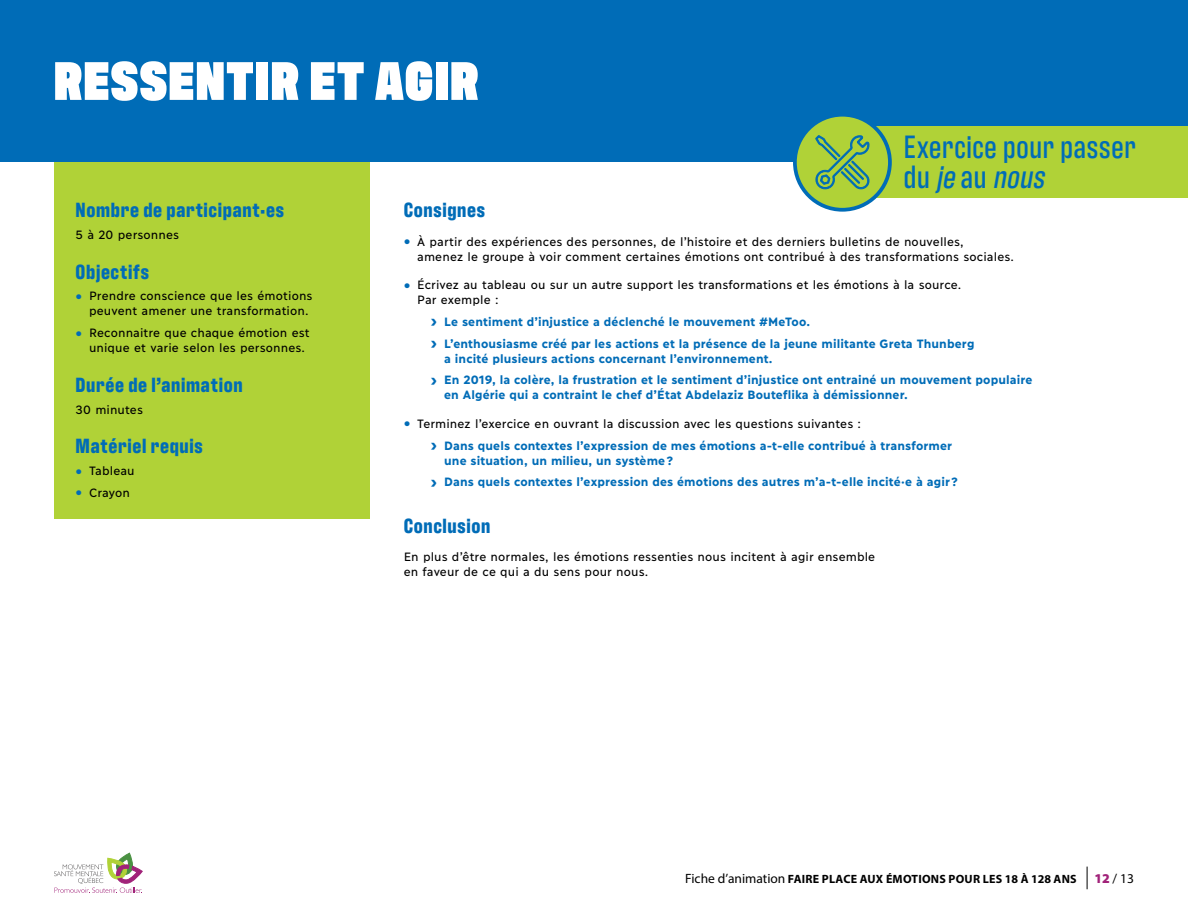
<style>
.page{position:relative;width:1188px;height:918px;background:#fff}
.page>*{position:absolute;margin:0;border:0;box-sizing:border-box;transform-origin:0 0}
.t1{font:800 55.5px "Antarctican Headline";letter-spacing:.025em;color:#fff}
.t2{font:500 33px/30px "Antarctican Headline";letter-spacing:.02em;color:#006cb7}
.t3{font:700 21px "Antarctican Headline";letter-spacing:.03em;color:#006cb7}
.t4{font:13.5px "Myriad Pro";color:#000}
.t5{font:700 12px/21.8px "Ilisarniq";letter-spacing:.01em;color:#006cb7}
.t6{font:12px/15px "Ilisarniq";letter-spacing:.01em;color:#000}
.t7{font:700 12px "Myriad Pro";letter-spacing:.02em;color:#000}
.s1{font-style:italic}
.s2{font-weight:900;font-size:18px;color:#006cb7}
.s3{font-size:18px}
.s4{font-weight:900;font-size:18px}
.s5{font-weight:400;color:#000}
.s6{font-weight:400;font-size:13.5px}
.s7{font-weight:900;color:#a12279}
</style>
<div class="page">
<svg style="left:54px;top:853px;width:88px;height:40px"></svg>
<svg style="left:1087px;top:867px;width:1px;height:22px"></svg>
<div style="left:54px;top:156px;width:315px;height:362px;background:#b0d237"></div>
<div style="left:0;top:0;width:1188px;height:162px;background:#006cb7"></div>
<div style="left:827px;top:127px;width:361px;height:71px;background:#b0d237"></div>
<div style="left:795px;top:115px;width:95px;height:95px;background:#b0d237;border-radius:50%"></div>
<div style="left:793px;top:113px;width:99px;height:99px;border:4px solid #006cb7;border-radius:50%"></div>
<svg style="left:815px;top:135px;width:55px;height:55px"></svg>
<h1 class="t1" style="left:54px;top:40px;width:426px">RESSENTIR ET AGIR</h1>
<h2 class="t2" style="left:904px;top:129px;width:233px">Exercice pour passer d u <span class="s1">je</span> a u <span class="s1">nous</span></h2>
<h3 class="t3" style="left:76px;top:195px;width:210px">Nombre de participant·es</h3>
<p class="t6" style="left:76px;top:226px;width:105px">5 à 20 personnes</p>
<h3 class="t3" style="left:76px;top:256px;width:75px">Objectifs</h3>
<p class="t6" style="left:89px;top:288px;width:225px;text-indent:-14px"><span class="s2">•</span> Prendre conscience que les émotions peuvent amener une transformation.</p>
<p class="t6" style="left:89px;top:325px;width:222px;text-indent:-14px"><span class="s2">•</span> Reconnaitre que chaque émotion est unique et varie selon les personnes.</p>
<h3 class="t3" style="left:76px;top:370px;width:169px">Durée de l’animation</h3>
<p class="t6" style="left:76px;top:401px;width:69px">30 minutes</p>
<h3 class="t3" style="left:76px;top:431px;width:129px">Matériel requis</h3>
<p class="t6" style="left:76px;top:463px;width:61px"><span class="s2">•</span> Tableau</p>
<p class="t6" style="left:76px;top:484px;width:56px"><span class="s2">•</span> Crayon</p>
<h3 class="t3" style="left:404px;top:195px;width:83px">Consignes</h3>
<p class="t6" style="left:417px;top:233px;width:598px;text-indent:-14px"><span class="s2">•</span> À partir des expériences des personnes, de l’histoire et des derniers bulletins de nouvelles,<br>amenez le groupe à voir comment certaines émotions ont contribué à des transformations sociales.</p>
<p class="t6" style="left:417px;top:277px;width:546px;text-indent:-14px"><span class="s2">•</span> Écrivez au tableau ou sur un autre support les transformations et les émotions à la source.<br>Par exemple :</p>
<p class="t5" style="left:431px;top:310px;width:545px"><span class="s3">›</span> Le sentiment d’injustice a déclenché le mouvement #MeToo.<br><span class="s3">›</span> L’enthousiasme créé par les actions et la présence de la jeune militante Greta Thunberg</p>
<p class="t5" style="left:431px;top:347px;width:603px;text-indent:13px">a incité plusieurs actions concernant l’environnement.<br><span class="s3">›</span> En 2019, la colère, la frustration et le sentiment d’injustice ont entrainé un mouvement populaire</p>
<p class="t5" style="left:444px;top:384px;width:465px">en Algérie qui a contraint le chef d’État Abdelaziz Bouteflika à démissionner.</p>
<p class="t5" style="left:431px;top:412px;width:523px;text-indent:-27px"><span class="s4">•</span> <span class="s5">Terminez l’exercice en ouvrant la discussion avec les questions suivantes :<br></span><span class="s3">›</span> Dans quels contextes l’expression de mes émotions a-t-elle contribué à transformer</p>
<p class="t5" style="left:431px;top:449px;width:529px;text-indent:13px">une situation, un milieu, un système ?<br><span class="s3">›</span> Dans quels contextes l’expression des émotions des autres m’a-t-elle incité·e à agir ?</p>
<h3 class="t3" style="left:404px;top:511px;width:88px">Conclusion</h3>
<p class="t6" style="left:404px;top:549px;width:473px">En plus d’être normales, les émotions ressenties nous incitent à agir ensemble en faveur de ce qui a du sens pour nous.</p>
<p class="t7" style="left:685px;top:871px;width:393px"><span class="s6">Fiche d’animation</span> FAIRE PLACE AUX ÉMOTIONS POUR LES 18 À 128 ANS</p>
<p class="t4" style="left:1094px;top:870px;width:41px"><span class="s7">12</span> / 13</p>
</div>
